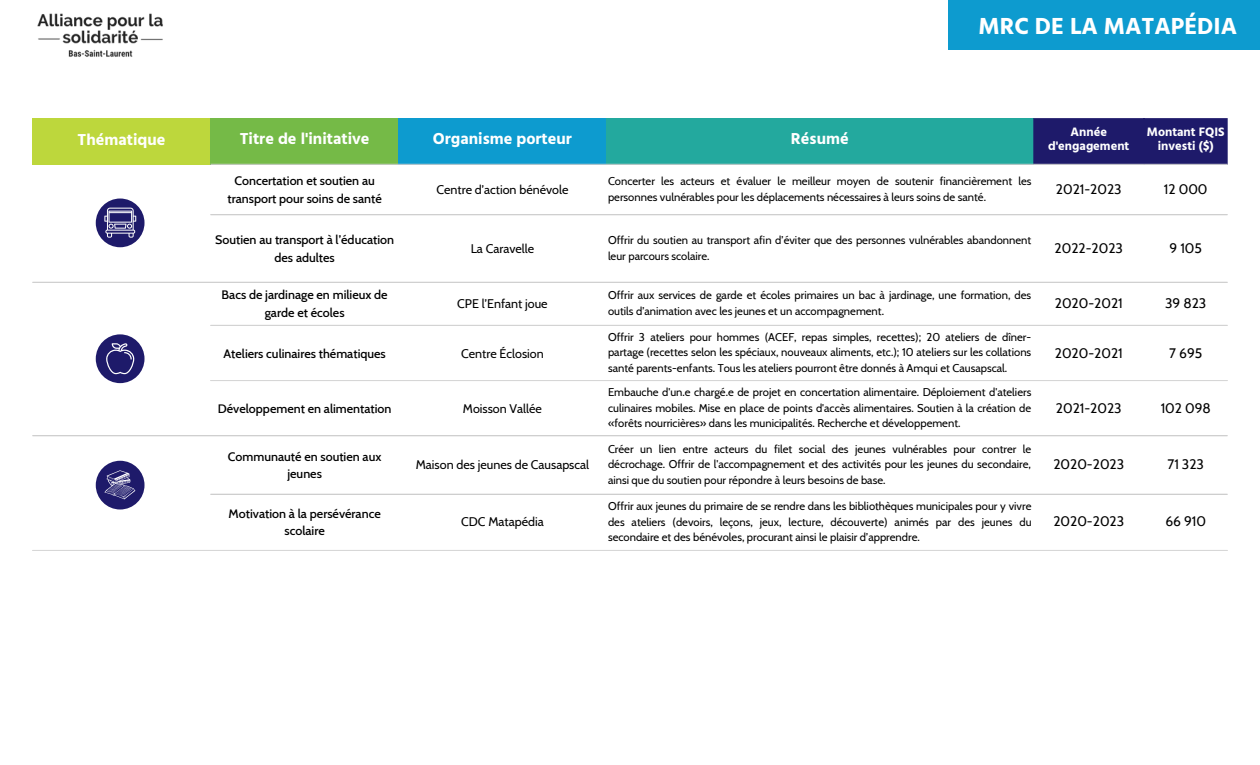
<style>
.page{position:relative;width:1260px;height:765px;background:#fff}
.page>*{position:absolute;margin:0;border:0;box-sizing:border-box;transform-origin:0 0}
.t1{font:700 23.75px "Hind Jalandhar";color:#fff}
.t2{font:700 16.25px "Hind Jalandhar";color:#fff}
.t3{font:13.75px "Cabin";color:#000}
.t4{font:500 12.5px/17.5px "Cabin";color:#000;text-align:center}
.t5{font:12.5px "Cabin";color:#000}
.t6{font:700 12.5px/13.8px "Hind Jalandhar";color:#fff;text-align:center}
.t7{font:11.25px/15.6px "Cabin";color:#000;text-align:justify}
</style>
<div class="page">
<div style="left:33px;top:118px;width:178px;height:47px;background:#bdd73c"></div>
<div style="left:210px;top:118px;width:189px;height:47px;background:#75ba47"></div>
<div style="left:399px;top:118px;width:207px;height:47px;background:#0d9bcf"></div>
<div style="left:606px;top:118px;width:428px;height:47px;background:#23a99e"></div>
<div style="left:1033px;top:118px;width:195px;height:47px;background:#1e1a6a"></div>
<hr style="left:211px;top:164px;width:1016px;height:1px;background:#d9d9d9">
<hr style="left:211px;top:214px;width:1016px;height:1px;background:#d9d9d9">
<hr style="left:33px;top:282px;width:1194px;height:1px;background:#d9d9d9">
<hr style="left:211px;top:325px;width:1016px;height:1px;background:#d9d9d9">
<hr style="left:211px;top:380px;width:1016px;height:1px;background:#d9d9d9">
<hr style="left:33px;top:435px;width:1194px;height:1px;background:#d9d9d9">
<hr style="left:211px;top:494px;width:1016px;height:1px;background:#d9d9d9">
<hr style="left:33px;top:550px;width:1194px;height:1px;background:#d9d9d9">
<img style="left:37px;top:13px;width:126px;height:44px">
<div style="left:949px;top:0;width:311px;height:50px;background:#0d9bcf"></div>
<div style="left:96px;top:199px;width:49px;height:48px;background:#1e1a6a;border-radius:50%"></div>
<svg style="left:104px;top:208px;width:32px;height:30px"></svg>
<div style="left:96px;top:461px;width:49px;height:49px;background:#1e1a6a;border-radius:50%"></div>
<svg style="left:104px;top:470px;width:31px;height:29px"></svg>
<div style="left:96px;top:334px;width:49px;height:49px;background:#1e1a6a;border-radius:50%"></div>
<svg style="left:106px;top:343px;width:28px;height:31px"></svg>
<h1 class="t1" style="left:978px;top:11px;width:260px">MRC DE LA MATAPÉDIA</h1>
<h2 class="t2" style="left:78px;top:129px;width:90px">Thématique</h2>
<h2 class="t2" style="left:240px;top:129px;width:131px">Titre de l'initative</h2>
<h2 class="t2" style="left:433px;top:129px;width:141px">Organisme porteur</h2>
<h2 class="t2" style="left:791px;top:129px;width:59px">Résumé</h2>
<p class="t6" style="left:1048px;top:125px;width:83px">Année d'engagement</p>
<p class="t6" style="left:1147px;top:125px;width:79px">Montant FQIS investi ($)</p>
<p class="t4" style="left:228px;top:172px;width:156px">Concertation et soutien au transport pour soins de santé</p>
<p class="t5" style="left:436px;top:182px;width:134px">Centre d’action bénévole</p>
<p class="t7" style="left:608px;top:174px;width:425px">Concerter les acteurs et évaluer le meilleur moyen de soutenir financièrement les personnes vulnérables pour les déplacements nécessaires à leurs soins de santé.</p>
<p class="t3" style="left:1056px;top:181px;width:67px">2021-2023</p>
<p class="t3" style="left:1164px;top:181px;width:45px">12 000</p>
<p class="t4" style="left:215px;top:231px;width:180px">Soutien au transport à l’éducation des adultes</p>
<p class="t5" style="left:471px;top:241px;width:65px">La Caravelle</p>
<p class="t7" style="left:608px;top:232px;width:425px">Offrir du soutien au transport afin d’éviter que des personnes vulnérables abandonnent leur parcours scolaire.</p>
<p class="t3" style="left:1055px;top:240px;width:70px">2022-2023</p>
<p class="t3" style="left:1170px;top:240px;width:34px">9 105</p>
<p class="t4" style="left:222px;top:286px;width:168px">Bacs de jardinage en milieux de garde et écoles</p>
<p class="t5" style="left:457px;top:296px;width:92px">CPE l’Enfant joue</p>
<p class="t7" style="left:608px;top:288px;width:425px">Offrir aux services de garde et écoles primaires un bac à jardinage, une formation, des outils d’animation avec les jeunes et un accompagnement.</p>
<p class="t3" style="left:1055px;top:295px;width:69px">2020-2021</p>
<p class="t3" style="left:1165px;top:295px;width:43px">39 823</p>
<p class="t4" style="left:224px;top:344px;width:164px">Ateliers culinaires thématiques</p>
<p class="t5" style="left:461px;top:346px;width:84px">Centre Éclosion</p>
<p class="t7" style="left:608px;top:329px;width:425px">Offrir 3 ateliers pour hommes (ACEF, repas simples, recettes); 20 ateliers de dîner&shy;partage (recettes selon les spéciaux, nouveaux aliments, etc.); 10 ateliers sur les collations santé parents-enfants. Tous les ateliers pourront être donnés à Amqui et Causapscal.</p>
<p class="t3" style="left:1055px;top:344px;width:69px">2020-2021</p>
<p class="t3" style="left:1169px;top:344px;width:35px">7 695</p>
<p class="t4" style="left:218px;top:400px;width:175px">Développement en alimentation</p>
<p class="t5" style="left:463px;top:401px;width:81px">Moisson Vallée</p>
<p class="t4" style="left:228px;top:448px;width:155px">Communauté en soutien aux jeunes</p>
<p class="t5" style="left:416px;top:457px;width:175px">Maison des jeunes de Causapscal</p>
<p class="t4" style="left:229px;top:504px;width:154px">Motivation à la persévérance scolaire</p>
<p class="t5" style="left:461px;top:514px;width:84px">CDC Matapédia</p>
<p class="t7" style="left:608px;top:384px;width:425px">Embauche d'un.e chargé.e de projet en concertation alimentaire. Déploiement d'ateliers culinaires mobiles. Mise en place de points d'accès alimentaires. Soutien à la création de «forêts nourricières» dans les municipalités. Recherche et développement.</p>
<p class="t7" style="left:608px;top:441px;width:425px">Créer un lien entre acteurs du filet social des jeunes vulnérables pour contrer le décrochage. Offrir de l'accompagnement et des activités pour les jeunes du secondaire, ainsi que du soutien pour répondre à leurs besoins de base.</p>
<p class="t7" style="left:608px;top:498px;width:425px">Offrir aux jeunes du primaire de se rendre dans les bibliothèques municipales pour y vivre des ateliers (devoirs, leçons, jeux, lecture, découverte) animés par des jeunes du secondaire et des bénévoles, procurant ainsi le plaisir d’apprendre.</p>
<p class="t3" style="left:1056px;top:400px;width:67px">2021-2023</p>
<p class="t3" style="left:1161px;top:400px;width:52px">102 098</p>
<p class="t3" style="left:1053px;top:456px;width:72px">2020-2023</p>
<p class="t3" style="left:1167px;top:456px;width:38px">71 323</p>
<p class="t3" style="left:1053px;top:513px;width:72px">2020-2023</p>
<p class="t3" style="left:1165px;top:513px;width:42px">66 910</p>
</div>
